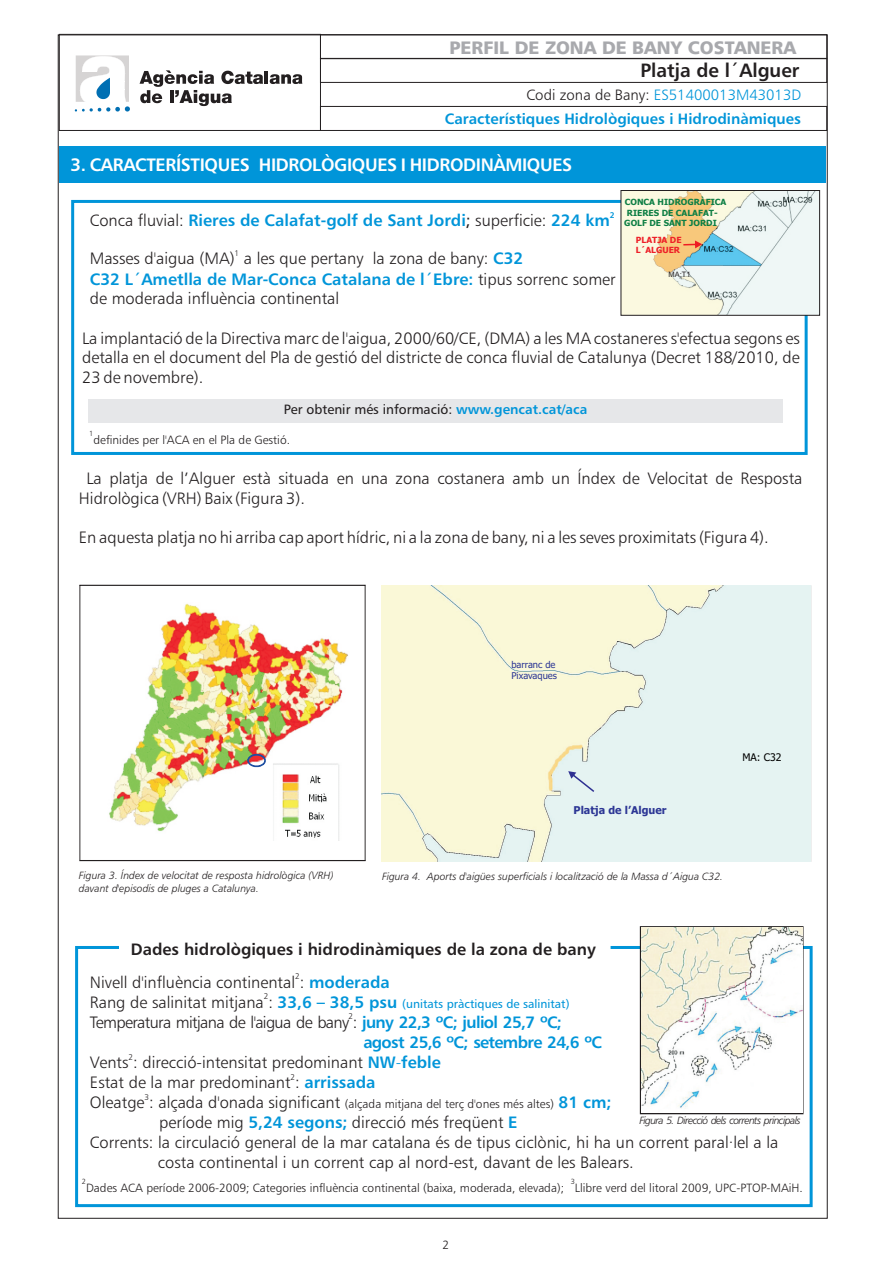
<style>
.page{position:relative;width:893px;height:1263px;background:#fff}
.page>*{position:absolute;margin:0;border:0;box-sizing:border-box;transform-origin:0 0}
.t1{font:19.35px "Humanist 777 BT Roman B,Bold";color:#231f20}
.t2{font:18px "Humanist 777 BT Roman B,Bold";letter-spacing:-.02em;color:#fff}
.t3{font:18px "Humanist 777 BT Black B";color:#a8a9ad}
.t4{font:16.5px/19.8px "Humanist 777 BT Light B";color:#231f20;text-align:justify}
.t5{font:16.5px "Humanist 777 BT Roman B,Bold";color:#0095d9}
.t6{font:16.5px "Humanist 777 BT Light B";letter-spacing:-.04em;color:#231f20}
.t7{font:16.5px "Humanist 777 BT Roman B,Bold";color:#231f20}
.t8{font:16.5px "Humanist 777 BT Roman B,Bold";letter-spacing:-.04em;color:#0095d9}
.t9{font:15px "Humanist 777 BT Roman B,Bold";color:#0095d9}
.t10{font:15px "Humanist 777 BT Light B";color:#0095d9}
.t11{font:13.5px "Humanist 777 BT Roman B";color:#231f20}
.t12{font:12px "Humanist 777 BT Light B";color:#231f20}
.t13{font:12px "Humanist 777 BT Roman B";color:#0095d9}
.t14{font:700 10.8px "Tahoma";color:#2c3695}
.t15{font:10.5px/12.6px "Humanist 777 BT Light B,Italic";color:#231f20}
.t16{font:10.5px "Humanist 777 BT Light B,Italic";letter-spacing:-.06em;color:#231f20}
.t17{font:10.5px "Tahoma";color:#000}
.t18{font:9.3px/11.2px "Tahoma";color:#2c3695}
.t19{font:700 8.55px/10.5px "Tahoma";color:#0e7f45}
.t20{font:700 8.55px/10.4px "Tahoma";color:#ee2028}
.t21{font:8.25px "Humanist 777 BT Light B";color:#231f20}
.t22{font:8.25px "Humanist 777 BT Roman B,Bold";color:#0095d9}
.t23{font:7.5px "Arial";color:#231f20}
.t24{font:7.5px "Humanist 777 BT Light B";color:#231f20}
.s1{color:#231f20}
.s2{font-family:"Humanist 777 BT Light B";color:#231f20}
.s3{font-family:"Humanist 777 BT Roman B";color:#231f20}
.s4{font-family:"Humanist 777 BT Roman B,Bold";color:#0095d9}
.s5{font-family:"Humanist 777 BT Roman B,Bold";font-size:16.5px}
.s6{color:#0095d9}
.s7{font-size:16.5px}
</style>
<div class="page">
<div style="left:320px;top:106px;width:507px;height:25px;border:1px solid #231f20"></div>
<div style="left:320px;top:58px;width:507px;height:25px;border:1px solid #231f20"></div>
<div style="left:320px;top:34px;width:507px;height:25px;border:1px solid #231f20"></div>
<div style="left:59px;top:34px;width:262px;height:97px;border:1px solid #231f20"></div>
<svg style="left:140px;top:70px;width:162px;height:36px"></svg>
<svg style="left:75px;top:55px;width:55px;height:57px"></svg>
<div style="left:60px;top:146px;width:766px;height:37px;background:#0095d9"></div>
<div style="left:71px;top:200px;width:737px;height:255px;border:3px solid #0095d9"></div>
<div style="left:88px;top:399px;width:694px;height:23px;background:#e6e7e9"></div>
<img style="left:622px;top:192px;width:196px;height:122px">
<div style="left:620px;top:190px;width:200px;height:126px;border:1px solid #231f20"></div>
<svg style="left:683px;top:240px;width:19px;height:8px"></svg>
<svg style="left:79px;top:585px;width:287px;height:276px"></svg>
<svg style="left:247px;top:754px;width:19px;height:13px"></svg>
<img style="left:382px;top:585px;width:429px;height:276px">
<svg style="left:568px;top:771px;width:26px;height:21px"></svg>
<svg style="left:75px;top:946px;width:738px;height:262px"></svg>
<svg style="left:638px;top:926px;width:167px;height:190px"></svg>
<img style="left:641px;top:927px;width:161px;height:186px">
<p class="t3" style="left:449px;top:40px;width:348px">PERFIL DE ZONA DE BANY COSTANERA</p>
<p class="t1" style="left:640px;top:62px;width:161px">Platja de l´Alguer</p>
<p class="t10" style="left:527px;top:88px;width:276px"><span class="s1">Codi zona de Bany:</span> ES51400013M43013D</p>
<p class="t9" style="left:445px;top:112px;width:358px">Característiques Hidrològiques i Hidrodinàmiques</p>
<p class="t2" style="left:71px;top:157px;width:503px">3. CARACTERÍSTIQUES HIDROLÒGIQUES I HIDRODINÀMIQUES</p>
<p class="t22" style="left:610px;top:212px;width:6px">2</p>
<p class="t5" style="left:90px;top:214px;width:521px"><span class="s2">Conca fluvial:</span> Rieres de Calafat-golf de Sant Jordi<span class="s3">;</span> <span class="s2">superficie:</span> 224 km</p>
<p class="t21" style="left:235px;top:250px;width:6px">1</p>
<p class="t4" style="left:90px;top:250px;width:435px">Masses d'aigua (MA) a les que pertany la zona de bany: <span class="s4">C32</span></p>
<p class="t5" style="left:90px;top:272px;width:527px">C32 L´Ametlla de Mar-Conca Catalana de l´Ebre: <span class="s2">tipus sorrenc somer</span></p>
<p class="t4" style="left:90px;top:290px;width:251px">de moderada influència continental</p>
<p class="t19" style="left:624px;top:197px;width:104px">CONCA HIDROGRÀFICA<br>RIERES DE CALAFAT-<br>GOLF DE SANT JORDI</p>
<p class="t20" style="left:636px;top:235px;width:47px">PLATJA DE<br>L´ALGUER</p>
<p class="t23" style="left:668px;top:271px;width:24px">MA:T1</p>
<p class="t4" style="left:82px;top:329px;width:719px">La implantació de la Directiva marc de l'aigua, 2000/60/CE, (DMA) a les MA costaneres s'efectua segons es detalla en el document del Pla de gestió del districte de conca fluvial de Catalunya (Decret 188/2010, de 23 de novembre).</p>
<p class="t11" style="left:284px;top:404px;width:305px">Per obtenir més informació: <span class="s4">www.gencat.cat/aca</span></p>
<p class="t24" style="left:89px;top:431px;width:6px">1</p>
<p class="t12" style="left:93px;top:435px;width:198px">definides per l'ACA en el Pla de Gestió.</p>
<p class="t4" style="left:79px;top:470px;width:725px;text-indent:8px">La platja de l’Alguer està situada en una zona costanera amb un Índex de Velocitat de Resposta<br>Hidrològica (VRH) Baix (Figura 3).</p>
<p class="t4" style="left:79px;top:529px;width:691px">En aquesta platja no hi arriba cap aport hídric, ni a la zona de bany, ni a les seves proximitats (Figura 4).</p>
<p class="t18" style="left:511px;top:660px;width:47px">barranc de<br>Pixavaques</p>
<p class="t14" style="left:574px;top:805px;width:94px">Platja de l’Alguer</p>
<p class="t15" style="left:79px;top:870px;width:256px">Figura 3. Índex de velocitat de resposta hidrològica (VRH) davant d'episodis de pluges a Catalunya.</p>
<p class="t15" style="left:382px;top:870px;width:343px">Figura 4. Aports d'aigües superficials i localització de la Massa d´Aigua C32.</p>
<p class="t7" style="left:131px;top:942px;width:466px">Dades hidrològiques i hidrodinàmiques de la zona de bany</p>
<p class="t17" style="left:742px;top:753px;width:41px">MA: C32</p>
<p class="t21" style="left:295px;top:973px;width:6px">2</p>
<p class="t4" style="left:90px;top:973px;width:301px">Nivell d'influència continental : <span class="s4">moderada</span></p>
<p class="t21" style="left:264px;top:993px;width:6px">2</p>
<p class="t4" style="left:90px;top:993px;width:185px">Rang de salinitat mitjana :</p>
<p class="t13" style="left:278px;top:998px;width:293px"><span class="s5">33,6 – 38,5 psu</span> (unitats pràctiques de salinitat)</p>
<p class="t8" style="left:363px;top:1035px;width:240px">agost 25,6 ºC; setembre 24,6 ºC</p>
<p class="t21" style="left:349px;top:1013px;width:6px">2</p>
<p class="t6" style="left:90px;top:1015px;width:473px">Temperatura mitjana de l'aigua de bany : <span class="s4">juny 22,3 ºC; juliol 25,7 ºC;</span></p>
<p class="t21" style="left:129px;top:1053px;width:6px">2</p>
<p class="t4" style="left:90px;top:1054px;width:352px">Vents : direcció-intensitat predominant <span class="s4">NW</span><span class="s6">-</span><span class="s4">feble</span></p>
<p class="t21" style="left:291px;top:1073px;width:6px">2</p>
<p class="t4" style="left:90px;top:1074px;width:287px">Estat de la mar predominant : <span class="s4">arrissada</span></p>
<p class="t21" style="left:145px;top:1093px;width:6px">3</p>
<p class="t12" style="left:90px;top:1099px;width:465px"><span class="s7">Oleatge : alçada d'onada significant</span> (alçada mitjana del terç d'ones més altes)</p>
<p class="t4" style="left:159px;top:1114px;width:360px">període mig <span class="s4">5,24 segons;</span> direcció més freqüent <span class="s4">E</span></p>
<p class="t4" style="left:90px;top:1133px;width:690px">Corrents: la circulació general de la mar catalana és de tipus ciclònic, hi ha un corrent paral·lel a la</p>
<p class="t4" style="left:158px;top:1153px;width:478px">costa continental i un corrent cap al nord-est, davant de les Balears.</p>
<p class="t5" style="left:559px;top:1095px;width:54px">81 cm;</p>
<p class="t16" style="left:639px;top:1116px;width:162px">Figura 5. Direcció dels corrents principals</p>
<p class="t24" style="left:82px;top:1178px;width:6px">2</p>
<p class="t24" style="left:571px;top:1178px;width:6px">3</p>
<p class="t12" style="left:86px;top:1182px;width:718px">Dades ACA període 2006-2009; Categories influència continental (baixa, moderada, elevada); Llibre verd del litoral 2009, UPC-PTOP-MAiH.</p>
<p class="t12" style="left:442px;top:1240px;width:8px">2</p>
</div>
